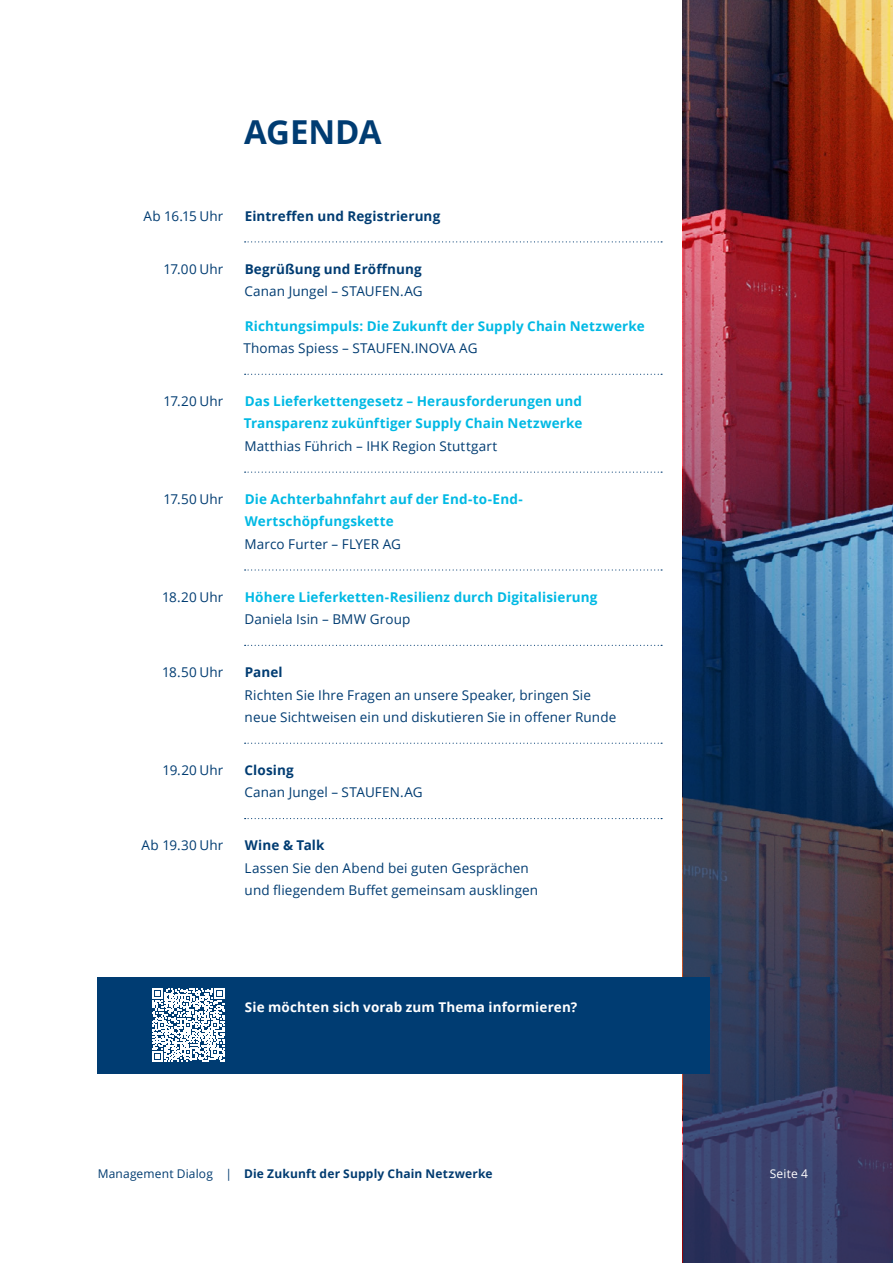
<style>
.page{position:relative;width:893px;height:1263px;background:#fff}
.page>*{position:absolute;margin:0;border:0;box-sizing:border-box;transform-origin:0 0}
.t1{font:700 33px "Open Sans";letter-spacing:-.005em;color:#003c72}
.t2{font:13.5px/22.5px "Open Sans";letter-spacing:.01em;color:#003c72}
.t3{font:700 13.5px/22.5px "Open Sans";letter-spacing:.01em;color:#00b9e4}
.t4{font:700 13.5px "Open Sans";letter-spacing:.01em;color:#003c72}
.t5{font:700 13.5px "Open Sans";letter-spacing:.01em;color:#fff}
.t6{font:700 12px "Open Sans";letter-spacing:.015em;color:#003b70}
.t7{font:12px "Open Sans";letter-spacing:.02em;color:#fff}
.s1{font-weight:400}
</style>
<div class="page">
<img style="left:683px;top:0;width:210px;height:1263px">
<svg style="left:245px;top:241px;width:417px;height:1px"></svg>
<svg style="left:245px;top:374px;width:417px;height:1px"></svg>
<svg style="left:245px;top:472px;width:417px;height:1px"></svg>
<svg style="left:245px;top:569px;width:417px;height:1px"></svg>
<svg style="left:245px;top:645px;width:417px;height:1px"></svg>
<svg style="left:245px;top:743px;width:417px;height:1px"></svg>
<svg style="left:245px;top:818px;width:417px;height:1px"></svg>
<div style="left:98px;top:977px;width:612px;height:97px;background:#003c72"></div>
<svg style="left:152px;top:988px;width:73px;height:74px"></svg>
<h1 class="t1" style="left:244px;top:109px;width:139px">AGENDA</h1>
<p class="t2" style="left:144px;top:204px;width:81px">Ab 16.15 Uhr</p>
<p class="t4" style="left:245px;top:206px;width:197px">Eintreffen und Registrierung</p>
<p class="t2" style="left:164px;top:257px;width:61px">17.00 Uhr</p>
<p class="t4" style="left:245px;top:259px;width:179px">Begrüßung und Eröffnung</p>
<p class="t2" style="left:244px;top:279px;width:180px">Canan Jungel – STAUFEN.AG</p>
<p class="t3" style="left:245px;top:314px;width:401px">Richtungsimpuls: Die Zukunft der Supply Chain Netzwerke</p>
<p class="t2" style="left:243px;top:336px;width:236px">Thomas Spiess – STAUFEN.INOVA AG</p>
<p class="t2" style="left:164px;top:389px;width:61px">17.20 Uhr</p>
<p class="t3" style="left:244px;top:389px;width:340px">Das Lieferkettengesetz – Herausforderungen und<br>Transparenz zukünftiger Supply Chain Netzwerke</p>
<p class="t2" style="left:245px;top:434px;width:254px">Matthias Führich – IHK Region Stuttgart</p>
<p class="t2" style="left:164px;top:487px;width:61px">17.50 Uhr</p>
<p class="t3" style="left:245px;top:487px;width:280px">Die Achterbahnfahrt auf der End-to-End-<br>Wertschöpfungskette</p>
<p class="t2" style="left:245px;top:532px;width:158px">Marco Furter – FLYER AG</p>
<p class="t2" style="left:162px;top:585px;width:63px">18.20 Uhr</p>
<p class="t3" style="left:245px;top:585px;width:354px">Höhere Lieferketten-Resilienz durch Digitalisierung</p>
<p class="t2" style="left:245px;top:608px;width:167px">Daniela Isin – BMW Group</p>
<p class="t2" style="left:162px;top:660px;width:63px">18.50 Uhr</p>
<p class="t4" style="left:245px;top:662px;width:39px">Panel</p>
<p class="t2" style="left:245px;top:683px;width:373px">Richten Sie Ihre Fragen an unsere Speaker, bringen Sie neue Sichtweisen ein und diskutieren Sie in offener Runde</p>
<p class="t2" style="left:163px;top:758px;width:62px">19.20 Uhr</p>
<p class="t4" style="left:244px;top:760px;width:51px">Closing</p>
<p class="t2" style="left:244px;top:781px;width:180px">Canan Jungel – STAUFEN.AG</p>
<p class="t2" style="left:142px;top:834px;width:83px">Ab 19.30 Uhr</p>
<p class="t4" style="left:245px;top:836px;width:81px">Wine &amp; Talk</p>
<p class="t2" style="left:245px;top:856px;width:295px">Lassen Sie den Abend bei guten Gesprächen und fliegendem Buffet gemeinsam ausklingen</p>
<p class="t5" style="left:245px;top:997px;width:334px">Sie möchten sich vorab zum Thema informieren?</p>
<p class="t6" style="left:98px;top:1165px;width:396px"><span class="s1">Management Dialog |</span> Die Zukunft der Supply Chain Netzwerke</p>
<p class="t7" style="left:770px;top:1165px;width:40px">Seite 4</p>
</div>
